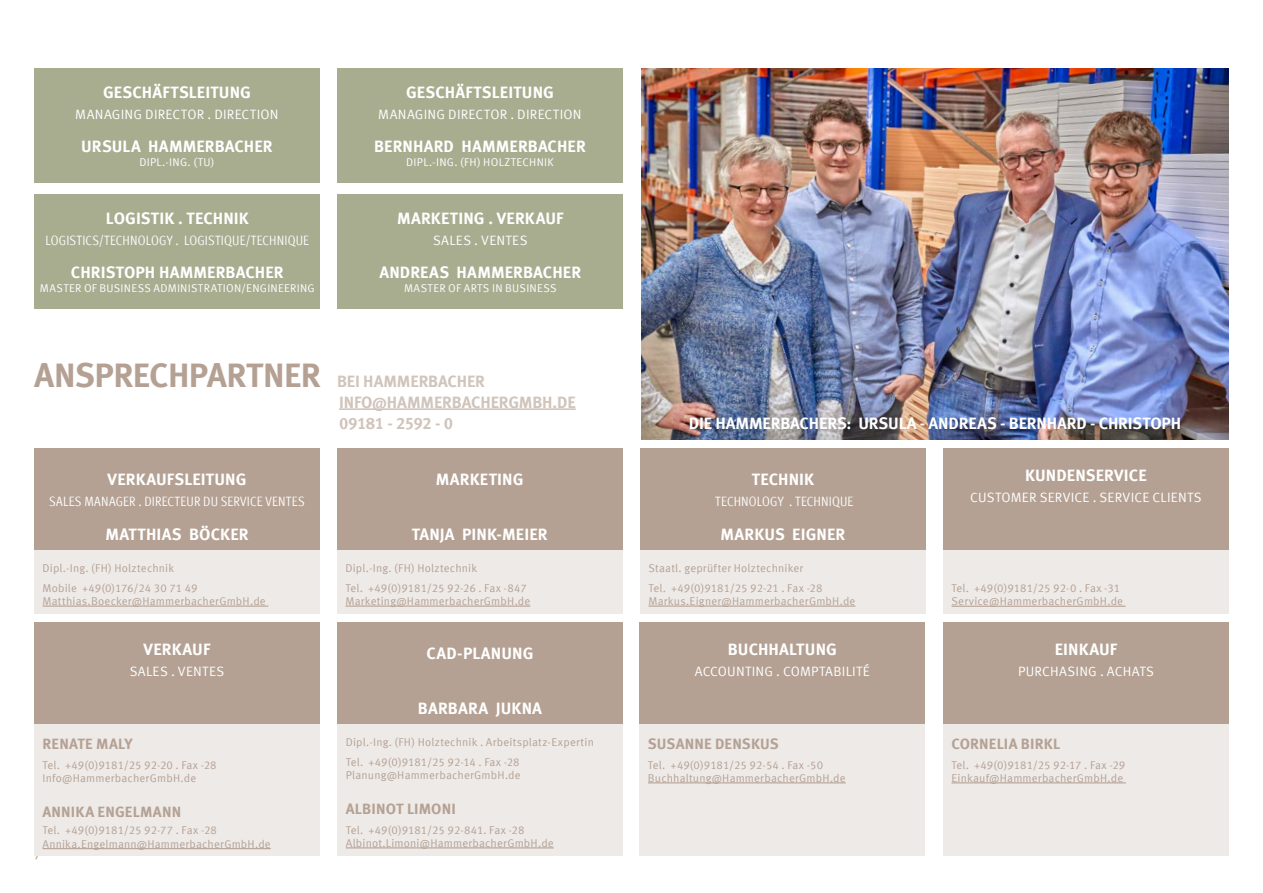
<style>
.page{position:relative;width:1263px;height:893px;background:#fff}
.page>*{position:absolute;margin:0;border:0;box-sizing:border-box;transform-origin:0 0}
.t1{font:700 34.05px "Meta Offc Pro";letter-spacing:-.02em;color:#b4a193}
.t2{font:700 16.5px "Meta Offc Pro";letter-spacing:.005em;color:#fff}
.t3{font:700 16.5px/21px "Meta Offc Pro";letter-spacing:-.015em;color:#d0c4bb}
.t4{font:700 15px "Meta Offc Pro";letter-spacing:.01em;color:#b4a193}
.t5{font:13.5px "Meta Offc Pro Norm";letter-spacing:.015em;color:#fff}
.t6{font:condensed 13.5px "Meta Offc Pro";letter-spacing:.01em;color:#fff}
.t7{font:13.5px "Meta Offc Pro Norm";color:#b4a193}
.t8{font:11.25px/13.5px "Meta Offc Pro Norm";letter-spacing:.015em;color:#b4a193}
.t9{font:11.25px "Meta Offc Pro Norm";letter-spacing:.02em;color:#fff}
.s1{font-size:16.5px;color:#d0c4bb}
</style>
<div class="page">
<img style="left:641px;top:68px;width:588px;height:371px">
<hr style="left:339px;top:408px;width:237px;height:2px;background:#d0c4bb">
<div style="left:639px;top:788px;width:286px;height:68px;background:#eeeae8"></div>
<div style="left:34px;top:68px;width:286px;height:115px;background:#a8ad90"></div>
<div style="left:337px;top:68px;width:286px;height:115px;background:#a8ad90"></div>
<div style="left:943px;top:448px;width:286px;height:115px;background:#b4a193"></div>
<div style="left:943px;top:551px;width:286px;height:63px;background:#eeeae8"></div>
<hr style="left:951px;top:606px;width:175px;height:1px;background:#b4a193">
<div style="left:943px;top:622px;width:286px;height:115px;background:#b4a193"></div>
<div style="left:943px;top:724px;width:286px;height:67px;background:#eeeae8"></div>
<hr style="left:951px;top:782px;width:175px;height:1px;background:#b4a193">
<div style="left:639px;top:622px;width:286px;height:115px;background:#b4a193"></div>
<div style="left:639px;top:724px;width:286px;height:67px;background:#eeeae8"></div>
<hr style="left:648px;top:782px;width:198px;height:1px;background:#b4a193">
<div style="left:34px;top:448px;width:286px;height:115px;background:#b4a193"></div>
<div style="left:34px;top:551px;width:286px;height:63px;background:#eeeae8"></div>
<hr style="left:43px;top:605px;width:225px;height:2px;background:#b4a193">
<div style="left:34px;top:622px;width:286px;height:115px;background:#b4a193"></div>
<div style="left:34px;top:724px;width:286px;height:132px;background:#eeeae8"></div>
<hr style="left:43px;top:848px;width:228px;height:1px;background:#b4a193">
<div style="left:337px;top:448px;width:286px;height:115px;background:#b4a193"></div>
<div style="left:337px;top:551px;width:286px;height:63px;background:#eeeae8"></div>
<hr style="left:345px;top:605px;width:185px;height:2px;background:#b4a193">
<div style="left:640px;top:448px;width:286px;height:115px;background:#b4a193"></div>
<div style="left:640px;top:551px;width:286px;height:63px;background:#eeeae8"></div>
<hr style="left:648px;top:605px;width:207px;height:2px;background:#b4a193">
<div style="left:943px;top:788px;width:286px;height:68px;background:#eeeae8"></div>
<div style="left:337px;top:622px;width:286px;height:115px;background:#b4a193"></div>
<div style="left:337px;top:724px;width:286px;height:132px;background:#eeeae8"></div>
<hr style="left:346px;top:847px;width:208px;height:1px;background:#b4a193">
<div style="left:34px;top:194px;width:286px;height:115px;background:#a8ad90"></div>
<div style="left:337px;top:194px;width:286px;height:115px;background:#a8ad90"></div>
<h2 class="t2" style="left:103px;top:79px;width:149px">GESCHÄFTSLEITUNG</h2>
<p class="t5" style="left:75px;top:104px;width:205px">MANAGING DIRECTOR . DIRECTION</p>
<h2 class="t2" style="left:81px;top:134px;width:193px">URSULA HAMMERBACHER</h2>
<p class="t9" style="left:139px;top:153px;width:77px">DIPL.-ING. (TU)</p>
<h2 class="t2" style="left:106px;top:205px;width:144px">LOGISTIK . TECHNIK</h2>
<p class="t6" style="left:46px;top:230px;width:265px">LOGISTICS/TECHNOLOGY . LOGISTIQUE/TECHNIQUE</p>
<h2 class="t2" style="left:71px;top:260px;width:214px">CHRISTOPH HAMMERBACHER</h2>
<p class="t9" style="left:40px;top:279px;width:277px">MASTER OF BUSINESS ADMINISTRATION/ENGINEERING</p>
<h2 class="t2" style="left:406px;top:79px;width:149px">GESCHÄFTSLEITUNG</h2>
<p class="t5" style="left:378px;top:104px;width:205px">MANAGING DIRECTOR . DIRECTION</p>
<h2 class="t2" style="left:374px;top:134px;width:213px">BERNHARD HAMMERBACHER</h2>
<p class="t9" style="left:406px;top:153px;width:149px">DIPL.-ING. (FH) HOLZTECHNIK</p>
<h2 class="t2" style="left:397px;top:205px;width:168px">MARKETING . VERKAUF</h2>
<p class="t5" style="left:433px;top:230px;width:96px">SALES . VENTES</p>
<h2 class="t2" style="left:379px;top:260px;width:203px">ANDREAS HAMMERBACHER</h2>
<p class="t9" style="left:404px;top:279px;width:154px">MASTER OF ARTS IN BUSINESS</p>
<h1 class="t1" style="left:34px;top:349px;width:452px">ANSPRECHPARTNER <span class="s1">BEI HAMMERBACHER</span></h1>
<h2 class="t3" style="left:339px;top:391px;width:238px">INFO@HAMMERBACHERGMBH.DE<br>09181 - 2592 - 0</h2>
<h2 class="t2" style="left:108px;top:466px;width:140px">VERKAUFSLEITUNG</h2>
<p class="t6" style="left:49px;top:491px;width:257px">SALES MANAGER . DIRECTEUR DU SERVICE VENTES</p>
<h2 class="t2" style="left:105px;top:521px;width:145px">MATTHIAS BÖCKER</h2>
<p class="t8" style="left:43px;top:557px;width:157px;line-height:20px">Dipl.-Ing. (FH) Holztechnik<br>Mobile +49(0)176/24 30 71 49</p>
<p class="t8" style="left:43px;top:594px;width:225px">Matthias.Boecker@HammerbacherGmbH.de</p>
<h2 class="t2" style="left:144px;top:636px;width:68px">VERKAUF</h2>
<p class="t5" style="left:130px;top:661px;width:96px">SALES . VENTES</p>
<h3 class="t4" style="left:43px;top:732px;width:92px">RENATE MALY</h3>
<p class="t8" style="left:43px;top:757px;width:176px">Tel. +49(0)9181/25 92-20 . Fax -28<br>Info@HammerbacherGmbH.de</p>
<h3 class="t4" style="left:43px;top:800px;width:140px">ANNIKA ENGELMANN</h3>
<p class="t8" style="left:43px;top:823px;width:230px">Tel. +49(0)9181/25 92-77 . Fax -28<br>Annika.Engelmann@HammerbacherGmbH.de</p>
<p class="t7" style="left:34px;top:844px;width:9px">7</p>
<h2 class="t2" style="left:436px;top:466px;width:89px">MARKETING</h2>
<h2 class="t2" style="left:412px;top:521px;width:138px">TANJA PINK-MEIER</h2>
<p class="t8" style="left:345px;top:557px;width:183px;line-height:20px">Dipl.-Ing. (FH) Holztechnik<br>Tel. +49(0)9181/25 92-26 . Fax -847</p>
<p class="t8" style="left:345px;top:594px;width:186px">Marketing@HammerbacherGmbH.de</p>
<h2 class="t2" style="left:426px;top:640px;width:108px">CAD-PLANUNG</h2>
<h2 class="t2" style="left:418px;top:695px;width:126px">BARBARA JUKNA</h2>
<p class="t8" style="left:346px;top:731px;width:250px;line-height:20px">Dipl.-Ing. (FH) Holztechnik . Arbeitsplatz-Expertin<br>Tel. +49(0)9181/25 92-14 . Fax -28</p>
<p class="t8" style="left:346px;top:768px;width:176px">Planung@HammerbacherGmbH.de</p>
<h3 class="t4" style="left:346px;top:797px;width:112px">ALBINOT LIMONI</h3>
<p class="t8" style="left:346px;top:822px;width:209px">Tel. +49(0)9181/25 92-841. Fax -28<br>Albinot.Limoni@HammerbacherGmbH.de</p>
<h2 class="t2" style="left:689px;top:410px;width:494px">DIE HAMMERBACHERS: URSULA - ANDREAS - BERNHARD - CHRISTOPH</h2>
<h2 class="t2" style="left:752px;top:466px;width:64px">TECHNIK</h2>
<p class="t6" style="left:715px;top:491px;width:140px">TECHNOLOGY . TECHNIQUE</p>
<h2 class="t2" style="left:720px;top:521px;width:126px">MARKUS EIGNER</h2>
<p class="t8" style="left:648px;top:557px;width:175px;line-height:20px">Staatl. geprüfter Holztechniker<br>Tel. +49(0)9181/25 92-21 . Fax -28</p>
<p class="t8" style="left:648px;top:594px;width:208px">Markus.Eigner@HammerbacherGmbH.de</p>
<h2 class="t2" style="left:728px;top:636px;width:111px">BUCHHALTUNG</h2>
<p class="t5" style="left:695px;top:661px;width:177px">ACCOUNTING . COMPTABILITÉ</p>
<h3 class="t4" style="left:648px;top:732px;width:132px">SUSANNE DENSKUS</h3>
<p class="t8" style="left:648px;top:757px;width:199px">Tel. +49(0)9181/25 92-54 . Fax -50<br>Buchhaltung@HammerbacherGmbH.de</p>
<h2 class="t2" style="left:1025px;top:462px;width:123px">KUNDENSERVICE</h2>
<p class="t5" style="left:970px;top:487px;width:233px">CUSTOMER SERVICE . SERVICE CLIENTS</p>
<p class="t8" style="left:951px;top:581px;width:173px">Tel. +49(0)9181/25 92-0 . Fax -31<br>Service@HammerbacherGmbH.de</p>
<h2 class="t2" style="left:1055px;top:636px;width:64px">EINKAUF</h2>
<p class="t5" style="left:1018px;top:661px;width:137px">PURCHASING . ACHATS</p>
<h3 class="t4" style="left:951px;top:732px;width:110px">CORNELIA BIRKL</h3>
<p class="t8" style="left:951px;top:757px;width:175px">Tel. +49(0)9181/25 92-17 . Fax -29<br>Einkauf@HammerbacherGmbH.de</p>
</div>
